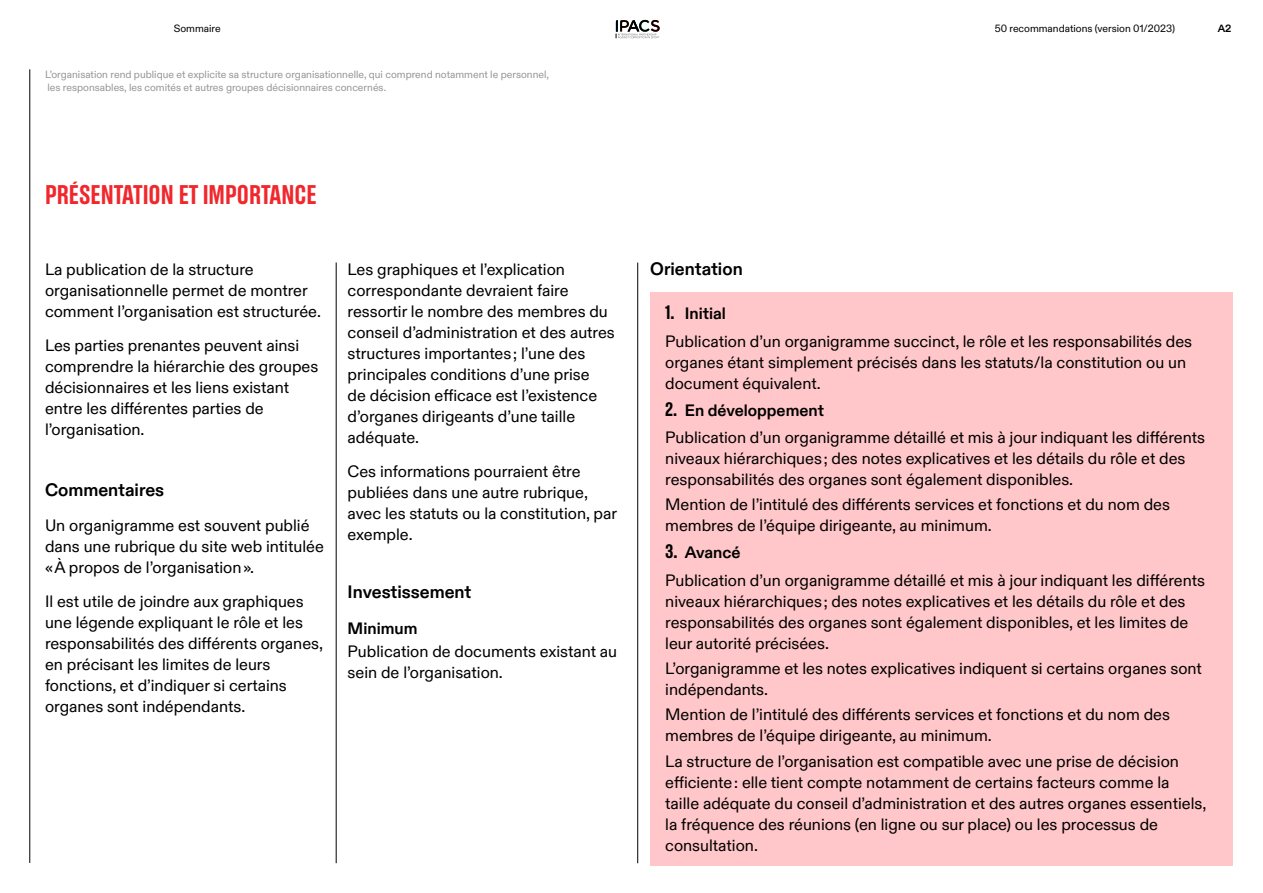
<style>
.page{position:relative;width:1263px;height:893px;background:#fff}
.page>*{position:absolute;margin:0;border:0;box-sizing:border-box;transform-origin:0 0}
.Titre_-_Niveau_2{font:27px "Olympic Headline";color:#f0282d}
.Sous-Titre_-_Niveau_1{font:700 18px "Olympic Sans";color:#000}
.Texte_-_Courant{font:16.5px/21px "Olympic Sans";color:#000}
.Sous-Titre_-_Niveau_2{font:700 16.5px "Olympic Sans";color:#000}
.Texte_-_Notes{font:10.5px/13.5px "Olympic Sans";color:#969696}
.t1{font:10.5px "Olympic Sans";color:#000}
.Texte_-_Courant-2{font:700 10.5px "Olympic Sans";color:#000}
.s1{font-family:"Olympic Headline";font-weight:400;font-size:19.5px}
</style>
<div class="page">
<hr style="left:30px;top:69px;width:1px;height:794px;background:#000">
<hr style="left:336px;top:262px;width:1px;height:601px;background:#000">
<hr style="left:637px;top:263px;width:1px;height:600px;background:#000">
<div style="left:650px;top:292px;width:583px;height:574px;background:#ffc7c9"></div>
<svg style="left:616px;top:20px;width:44px;height:18px"></svg>
<p class="t1" style="left:174px;top:20px;width:48px">Sommaire</p>
<p class="t1" style="left:995px;top:20px;width:182px">50 recommandations (version 01/2023)</p>
<p class="Texte_-_Courant-2" style="left:1218px;top:20px;width:15px">A2</p>
<p class="Texte_-_Notes" style="left:45px;top:67px;width:506px">L’organisation rend publique et explicite sa structure organisationnelle, qui comprend notamment le personnel, les responsables, les comités et autres groupes décisionnaires concernés.</p>
<p class="Titre_-_Niveau_2" style="left:45px;top:180px;width:273px">PRÉSENTATION ET IMPORTANCE</p>
<p class="Texte_-_Courant" style="left:45px;top:258px;width:277px">La publication de la structure organisationnelle permet de montrer comment l’organisation est structurée.</p>
<p class="Texte_-_Courant" style="left:45px;top:333px;width:275px">Les parties prenantes peuvent ainsi comprendre la hiérarchie des groupes décisionnaires et les liens existant entre les différentes parties de l’organisation.</p>
<p class="Sous-Titre_-_Niveau_1" style="left:45px;top:476px;width:121px">Commentaires</p>
<p class="Texte_-_Courant" style="left:45px;top:514px;width:280px">Un organigramme est souvent publié dans une rubrique du site web intitulée « À propos de l’organisation ».</p>
<p class="Texte_-_Courant" style="left:45px;top:590px;width:280px">Il est utile de joindre aux graphiques une légende expliquant le rôle et les responsabilités des différents organes, en précisant les limites de leurs fonctions, et d’indiquer si certains organes sont indépendants.</p>
<p class="Texte_-_Courant" style="left:348px;top:258px;width:269px">Les graphiques et l’explication correspondante devraient faire ressortir le nombre des membres du conseil d’administration et des autres structures importantes ; l’une des principales conditions d’une prise<br>de décision efficace est l’existence d’organes dirigeants d’une taille adéquate.</p>
<p class="Texte_-_Courant" style="left:348px;top:459px;width:271px">Ces informations pourraient être publiées dans une autre rubrique, avec les statuts ou la constitution, par exemple.</p>
<p class="Sous-Titre_-_Niveau_1" style="left:348px;top:578px;width:125px">Investissement</p>
<p class="Sous-Titre_-_Niveau_2" style="left:348px;top:616px;width:71px">Minimum</p>
<p class="Texte_-_Courant" style="left:348px;top:640px;width:271px">Publication de documents existant au sein de l’organisation.</p>
<p class="Sous-Titre_-_Niveau_1" style="left:650px;top:255px;width:94px">Orientation</p>
<p class="Sous-Titre_-_Niveau_2" style="left:665px;top:300px;width:62px"><span class="s1">1.</span> Initial</p>
<p class="Texte_-_Courant" style="left:665px;top:329px;width:528px">Publication d’un organigramme succinct, le rôle et les responsabilités des organes étant simplement précisés dans les statuts/la constitution ou un document équivalent.</p>
<p class="Sous-Titre_-_Niveau_2" style="left:665px;top:397px;width:160px"><span class="s1">2.</span> En développement</p>
<p class="Texte_-_Courant" style="left:665px;top:426px;width:541px">Publication d’un organigramme détaillé et mis à jour indiquant les différents niveaux hiérarchiques ; des notes explicatives et les détails du rôle et des responsabilités des organes sont également disponibles.</p>
<p class="Texte_-_Courant" style="left:665px;top:493px;width:506px">Mention de l’intitulé des différents services et fonctions et du nom des membres de l’équipe dirigeante, au minimum.</p>
<p class="Sous-Titre_-_Niveau_2" style="left:665px;top:540px;width:77px"><span class="s1">3.</span> Avancé</p>
<p class="Texte_-_Courant" style="left:665px;top:569px;width:541px">Publication d’un organigramme détaillé et mis à jour indiquant les différents niveaux hiérarchiques ; des notes explicatives et les détails du rôle et des responsabilités des organes sont également disponibles, et les limites de leur autorité précisées.</p>
<p class="Texte_-_Courant" style="left:665px;top:657px;width:538px">L’organigramme et les notes explicatives indiquent si certains organes sont indépendants.</p>
<p class="Texte_-_Courant" style="left:665px;top:703px;width:506px">Mention de l’intitulé des différents services et fonctions et du nom des membres de l’équipe dirigeante, au minimum.</p>
<p class="Texte_-_Courant" style="left:665px;top:749px;width:543px">La structure de l’organisation est compatible avec une prise de décision efficiente : elle tient compte notamment de certains facteurs comme la taille adéquate du conseil d’administration et des autres organes essentiels, la fréquence des réunions (en ligne ou sur place) ou les processus de consultation.</p>
</div>
